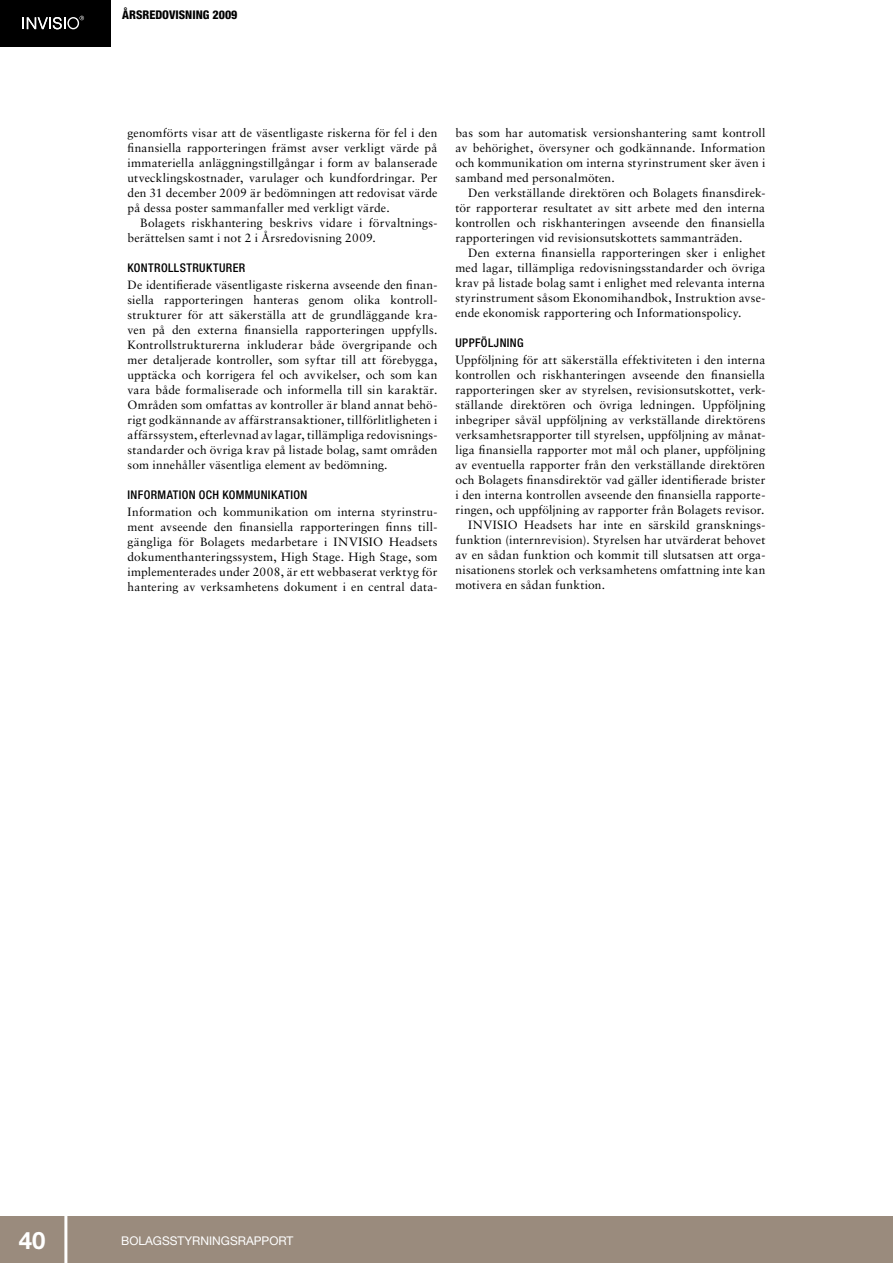
<style>
.page{position:relative;width:893px;height:1263px;background:#fff}
.page>*{position:absolute;margin:0;border:0;box-sizing:border-box;transform-origin:0 0}
.t1{font:700 24px "Helvetica Neue";color:#fff}
.t2{font:12px/15px "Sabon LT";letter-spacing:.01em;color:#000;text-align:justify}
.t3{font:500 condensed 12px "Helvetica Neue";letter-spacing:.03em;color:#000}
.t4{font:12px "Helvetica Neue";color:#fff}
.t5{font:800 condensed 12px "Helvetica Neue";color:#000}
</style>
<div class="page">
<div style="left:0;top:1217px;width:893px;height:46px;background:#9a8b7d"></div>
<hr style="left:64px;top:1210px;width:3px;height:53px;background:#fff">
<div style="left:0;top:0;width:111px;height:46px;background:#000"></div>
<svg style="left:23px;top:16px;width:61px;height:13px"></svg>
<p class="t5" style="left:122px;top:7px;width:117px">ÅRSREDOVISNING 2009</p>
<p class="t2" style="left:128px;top:125px;width:311px">genomförts visar att de väsentligaste riskerna för fel i den finansiella rapporteringen främst avser verkligt värde på immateriella anläggningstillgångar i form av balanserade utvecklingskostnader, varulager och kundfordringar. Per den 31 december 2009 är bedömningen att redovisat värde på dessa poster sammanfaller med verkligt värde.</p>
<p class="t2" style="left:128px;top:215px;width:311px;text-indent:13px">Bolagets riskhantering beskrivs vidare i förvaltnings&shy;berättelsen samt i not 2 i Årsredovisning 2009.</p>
<p class="t3" style="left:128px;top:260px;width:41px">KONTROLLST</p>
<p class="t3" style="left:192px;top:260px;width:15px">RUKTU</p>
<p class="t3" style="left:226px;top:260px;width:21px">RER</p>
<p class="t2" style="left:128px;top:277px;width:311px">De identifierade väsentligaste riskerna avseende den finan&shy;siella rapporteringen hanteras genom olika kontroll&shy;strukturer för att säkerställa att de grundläggande kra&shy;ven på den externa finansiella rapporteringen uppfylls.<br>Kontrollstrukturerna inkluderar både övergripande och mer detaljerade kontroller, som syftar till att förebygga, upptäcka och korrigera fel och avvikelser, och som kan vara både formaliserade och informella till sin karaktär.<br>Områden som omfattas av kontroller är bland annat behö&shy;rigt godkännande av affärstransaktioner, tillförlitligheten i affärssystem, efterlevnad av lagar, tillämpliga redovisnings&shy;standarder och övriga krav på listade bolag, samt områden som innehåller väsentliga element av bedömning.</p>
<p class="t3" style="left:128px;top:488px;width:46px">INFORMATION</p>
<p class="t3" style="left:199px;top:488px;width:8px">OCH</p>
<p class="t3" style="left:222px;top:488px;width:39px">KOMMUNIKATION</p>
<p class="t2" style="left:128px;top:504px;width:311px">Information och kommunikation om interna styrinstru&shy;ment avseende den finansiella rapporteringen finns till&shy;gängliga för Bolagets medarbetare i INVISIO Headsets dokumenthanteringssystem, High Stage. High Stage, som implementerades under 2008, är ett webbaserat verktyg för hantering av verksamhetens dokument i en central data-</p>
<p class="t2" style="left:455px;top:125px;width:311px">bas som har automatisk versionshantering samt kontroll av behörighet, översyner och godkännande. Information och kommunikation om interna styrinstrument sker även i samband med personalmöten.</p>
<p class="t2" style="left:455px;top:185px;width:311px;text-indent:13px">Den verkställande direktören och Bolagets finansdirek&shy;tör rapporterar resultatet av sitt arbete med den interna kontrollen och riskhanteringen avseende den finansiella rapporteringen vid revisionsutskottets sammanträden.</p>
<p class="t2" style="left:455px;top:245px;width:311px;text-indent:13px">Den externa finansiella rapporteringen sker i enlighet med lagar, tillämpliga redovisningsstandarder och övriga krav på listade bolag samt i enlighet med relevanta interna styrinstrument såsom Ekonomihandbok, Instruktion avse&shy;ende ekonomisk rapportering och Informationspolicy.</p>
<p class="t3" style="left:455px;top:335px;width:51px">UPPFÖLJNING</p>
<p class="t2" style="left:455px;top:352px;width:311px">Uppföljning för att säkerställa effektiviteten i den interna</p>
<p class="t2" style="left:455px;top:367px;width:311px">kontrollen och riskhanteringen avseende den finansiella</p>
<p class="t2" style="left:455px;top:382px;width:311px">rapporteringen sker av styrelsen, revisionsutskottet, verk-</p>
<p class="t2" style="left:455px;top:397px;width:311px">ställande direktören och övriga ledningen. Uppföljning</p>
<p class="t2" style="left:455px;top:412px;width:311px">inbegriper såväl uppföljning av verkställande direktörens</p>
<p class="t2" style="left:455px;top:427px;width:311px">verksamhetsrapporter till styrelsen, uppföljning av månat-</p>
<p class="t2" style="left:455px;top:442px;width:311px">liga finansiella rapporter mot mål och planer, uppföljning</p>
<p class="t2" style="left:455px;top:457px;width:311px">av eventuella rapporter från den verkställande direktören</p>
<p class="t2" style="left:455px;top:472px;width:311px">och Bolagets finansdirektör vad gäller identifierade brister</p>
<p class="t2" style="left:455px;top:487px;width:311px">i den interna kontrollen avseende den finansiella rapporte-</p>
<p class="t2" style="left:455px;top:502px;width:311px">ringen, och uppföljning av rapporter från Bolagets revisor.</p>
<p class="t2" style="left:468px;top:517px;width:299px">INVISIO Headsets har inte en särskild gransknings-</p>
<p class="t2" style="left:455px;top:532px;width:311px">funktion (internrevision). Styrelsen har utvärderat behovet</p>
<p class="t2" style="left:455px;top:547px;width:311px">av en sådan funktion och kommit till slutsatsen att orga-</p>
<p class="t2" style="left:455px;top:562px;width:311px">nisationens storlek och verksamhetens omfattning inte kan</p>
<p class="t2" style="left:455px;top:577px;width:151px">motivera en sådan funktion.</p>
<h1 class="t1" style="left:19px;top:1226px;width:28px">40</h1>
<p class="t4" style="left:121px;top:1233px;width:174px">BOLAGSSTYRNINGSRAPPORT</p>
</div>
